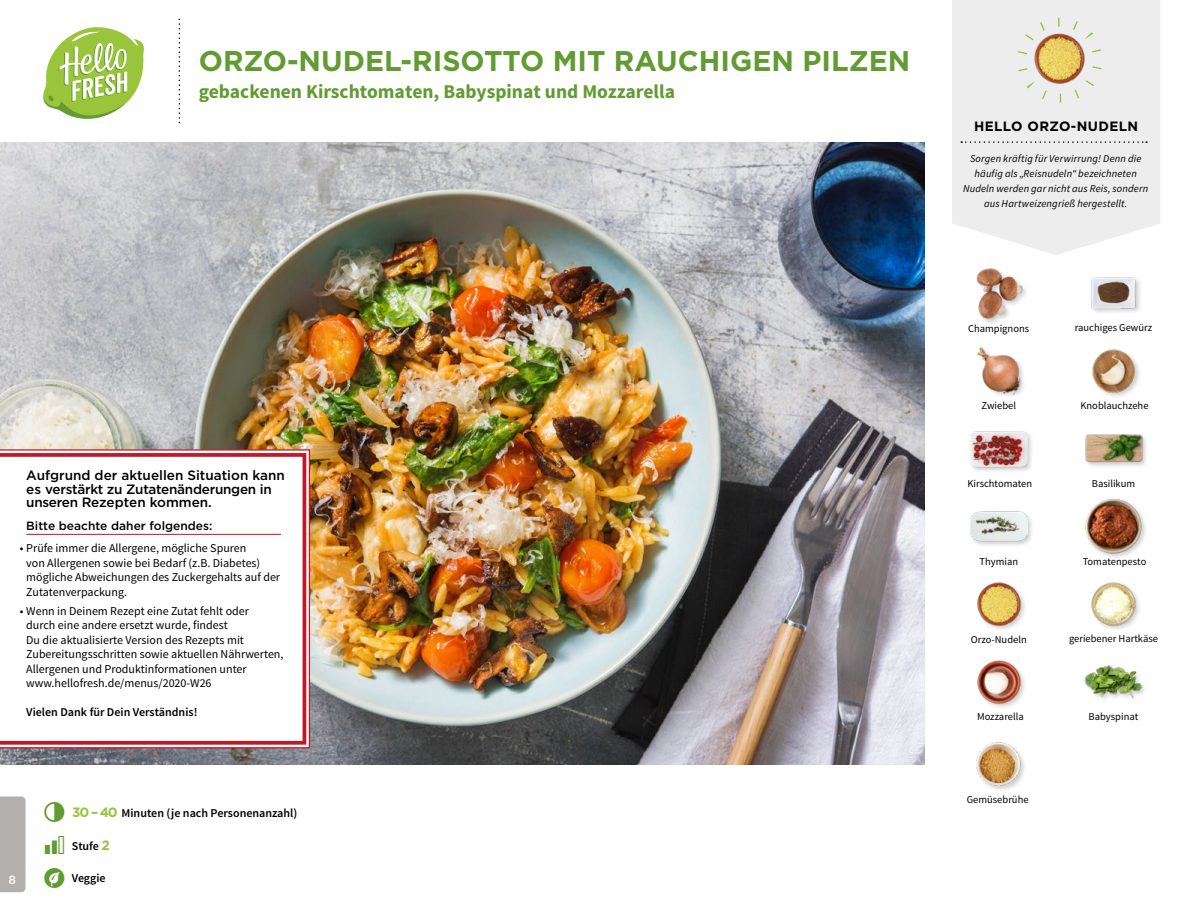
<style>
.page{position:relative;width:1188px;height:918px;background:#fff}
.page>*{position:absolute;margin:0;border:0;box-sizing:border-box;transform-origin:0 0}
.t1{font:700 28.5px "Gotham";color:#619b31}
.t2{font:700 19.5px "Source Sans Pro";color:#619b31}
.t3{font:500 13.5px/13.5px "Gotham";letter-spacing:-.01em;color:#000}
.t4{font:700 13.5px "Gotham";letter-spacing:.03em;color:#000}
.t5{font:12px/14.4px "Source Sans Pro";color:#000}
.t6{font:600 12px "Source Sans Pro";color:#000}
.t7{font:500 12px "Gotham";color:#000}
.t8{font:500 12px "Gotham";color:#fffef7}
.t9{font:10.5px "Source Sans Pro";color:#000}
.t10{font:italic 10.5px/14.7px "Source Sans Pro";letter-spacing:.015em;color:#000;text-align:center}
.s1{font-family:"Gotham";font-weight:700;font-size:13.5px;color:#9ac43a}
</style>
<div class="page">
<svg style="left:43px;top:27px;width:101px;height:92px"></svg>
<img style="left:977px;top:660px;width:48px;height:48px">
<div style="left:1084px;top:664px;width:64px;height:41px;background:#000;opacity:.2"></div>
<img style="left:1085px;top:664px;width:57px;height:41px">
<img style="left:1091px;top:582px;width:49px;height:48px">
<img style="left:977px;top:582px;width:48px;height:48px">
<div style="left:969px;top:510px;width:65px;height:38px;background:#000;opacity:.2"></div>
<img style="left:970px;top:510px;width:58px;height:38px">
<div style="left:1085px;top:497px;width:63px;height:63px;background:#000;opacity:.2"></div>
<img style="left:1085px;top:497px;width:57px;height:58px">
<div style="left:1085px;top:433px;width:63px;height:37px;background:#000;opacity:.2"></div>
<img style="left:1085px;top:433px;width:57px;height:37px">
<div style="left:969px;top:430px;width:65px;height:44px;background:#000;opacity:.2"></div>
<img style="left:970px;top:430px;width:58px;height:44px">
<img style="left:976px;top:347px;width:48px;height:49px">
<img style="left:1092px;top:349px;width:48px;height:48px">
<img style="left:1091px;top:277px;width:49px;height:36px">
<img style="left:976px;top:268px;width:50px;height:54px">
<svg style="left:952px;top:0;width:208px;height:255px;background:#eee"></svg>
<svg style="left:961px;top:141px;width:186px;height:2px"></svg>
<img style="left:1027px;top:25px;width:66px;height:66px">
<div style="left:1017px;top:18px;width:85px;height:85px;border:9px dashed #9ac43a;border-radius:50%"></div>
<img style="left:976px;top:742px;width:49px;height:48px">
<img style="left:0;top:142px;width:925px;height:623px">
<div style="left:0;top:796px;width:26px;height:96px;background:#b3afaf"></div>
<svg style="left:0;top:449px;width:311px;height:300px"></svg>
<svg style="left:0;top:453px;width:306px;height:292px"></svg>
<h1 class="t1" style="left:199px;top:42px;width:713px">ORZO-NUDEL-RISOTTO MIT RAUCHIGEN PILZEN</h1>
<h2 class="t2" style="left:199px;top:79px;width:478px">gebackenen Kirschtomaten, Babyspinat und Mozzarella</h2>
<p class="t3" style="left:26px;top:469px;width:260px">Aufgrund der aktuellen Situation kann es verstärkt zu Zutatenänderungen in unseren Rezepten kommen.</p>
<p class="t7" style="left:26px;top:518px;width:188px">Bitte beachte daher folgendes:</p>
<p class="t5" style="left:26px;top:541px;width:255px;text-indent:-6px">• Prüfe immer die Allergene, mögliche Spuren<br>von Allergenen sowie bei Bedarf (z.B. Diabetes) mögliche Abweichungen des Zuckergehalts auf der Zutatenverpackung.</p>
<p class="t5" style="left:26px;top:604px;width:259px;text-indent:-6px">• Wenn in Deinem Rezept eine Zutat fehlt oder<br>durch eine andere ersetzt wurde, findest<br>Du die aktualisierte Version des Rezepts mit Zubereitungsschritten sowie aktuellen Nährwerten, Allergenen und Produktinformationen unter www.hellofresh.de/menus/2020-W26</p>
<p class="t6" style="left:26px;top:704px;width:173px">Vielen Dank für Dein Verständnis!</p>
<p class="t6" style="left:72px;top:805px;width:227px"><span class="s1">30 –40</span> Minuten (je nach Personenanzahl)</p>
<p class="t6" style="left:72px;top:838px;width:40px">Stufe <span class="s1">2</span></p>
<p class="t8" style="left:9px;top:872px;width:9px">8</p>
<p class="t6" style="left:72px;top:870px;width:35px">Veggie</p>
<p class="t8" style="left:9px;top:872px;width:6px">1</p>
<p class="t4" style="left:974px;top:117px;width:166px">HELLO ORZO-NUDELN</p>
<p class="t10" style="left:963px;top:152px;width:187px">Sorgen kräftig für Verwirrung! Denn die häufig als „Reisnudeln“ bezeichneten Nudeln werden gar nicht aus Reis, sondern aus Hartweizengrieß hergestellt.</p>
<p class="t9" style="left:968px;top:322px;width:63px">Champignons</p>
<p class="t9" style="left:1075px;top:321px;width:79px">rauchiges Gewürz</p>
<p class="t9" style="left:982px;top:399px;width:36px">Zwiebel</p>
<p class="t9" style="left:1080px;top:399px;width:70px">Knoblauchzehe</p>
<p class="t9" style="left:967px;top:477px;width:66px">Kirschtomaten</p>
<p class="t9" style="left:1092px;top:477px;width:45px">Basilikum</p>
<p class="t9" style="left:980px;top:555px;width:40px">Thymian</p>
<p class="t9" style="left:1083px;top:555px;width:65px">Tomatenpesto</p>
<p class="t9" style="left:971px;top:633px;width:57px">Orzo-Nudeln</p>
<p class="t9" style="left:1069px;top:632px;width:90px">geriebener Hartkäse</p>
<p class="t9" style="left:977px;top:710px;width:48px">Mozzarella</p>
<p class="t9" style="left:1089px;top:710px;width:51px">Babyspinat</p>
<p class="t9" style="left:967px;top:793px;width:63px">Gemüsebrühe</p>
</div>
